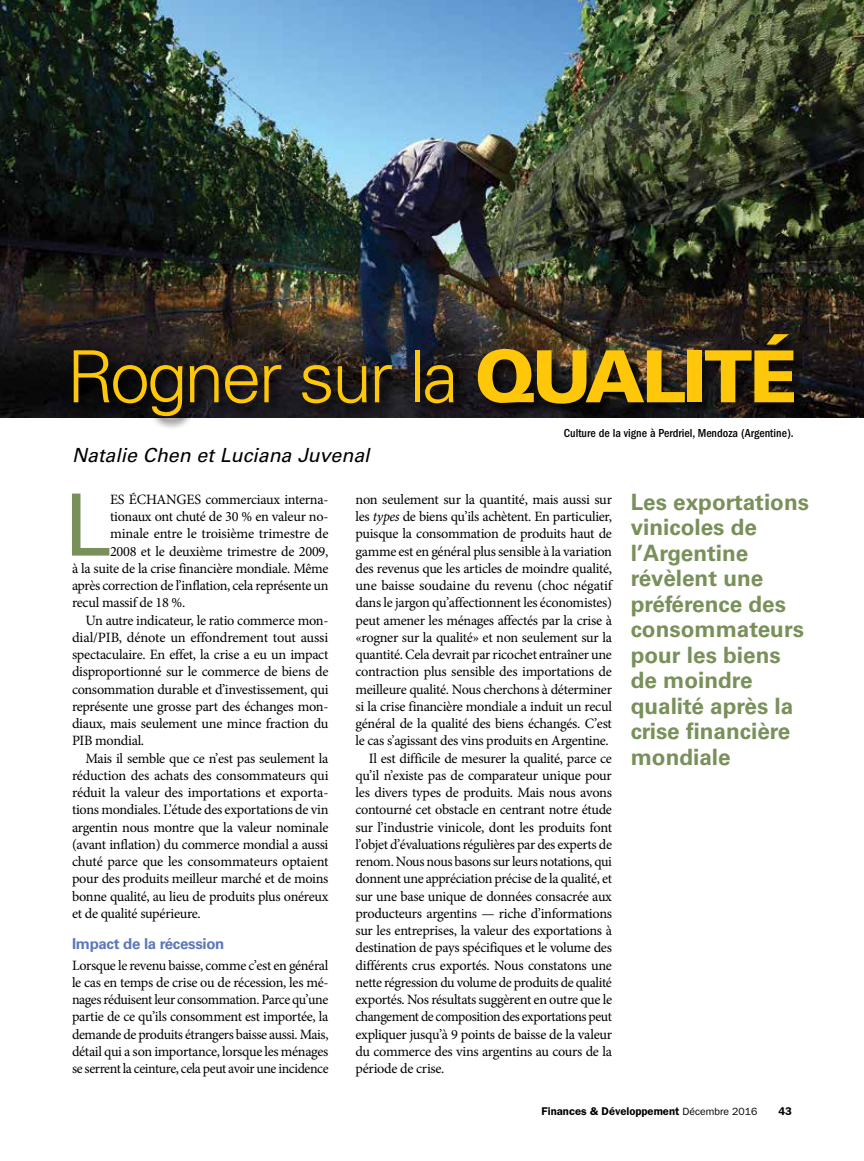
<style>
.page{position:relative;width:864px;height:1161px;background:#fff}
.page>*{position:absolute;margin:0;border:0;box-sizing:border-box;transform-origin:0 0}
.t1{font:85.95px "Univers LT Std";color:#79905a}
.t2{font:300 72px "Univers LT Std";letter-spacing:-.04em;color:#ffc709}
.t3{font:700 22.5px/25.5px "Univers LT Std";color:#79905a}
.t4{font:italic 19.5px "Univers LT Std";color:#000}
.t5{font:700 15px "Univers LT Std";letter-spacing:-.02em;color:#5c78bb}
.t6{font:14.25px/17.2px "Minion Pro";letter-spacing:-.02em;color:#000;text-align:justify}
.t7{font:500 condensed 12px "ITC Franklin Gothic Std";color:#000}
.t8{font:600 11.25px "ITC Franklin Gothic Std";color:#000}
.s1{font-weight:900}
.s2{font-style:italic}
.s3{font-weight:400;font-size:10.5px}
</style>
<div class="page">
<img style="left:0;top:0;width:864px;height:417px">
<div style="left:72px;top:332px;width:736px;height:98px;background:#000;opacity:.75"></div>
<h2 class="t2" style="left:66px;top:333px;width:733px">Rogner sur la <span class="s1">QUALITÉ</span></h2>
<p class="t7" style="left:564px;top:427px;width:231px">Culture de la vigne à Perdriel, Mendoza (Argentine).</p>
<h3 class="t4" style="left:72px;top:444px;width:299px">Natalie Chen et Luciana Juvenal</h3>
<h1 class="t1" style="left:64px;top:474px;width:49px">L</h1>
<p class="t6" style="left:110px;top:491px;width:220px">ES ÉCHANGES commerciaux interna-</p>
<p class="t6" style="left:110px;top:508px;width:220px">tionaux ont chuté de 30 % en valeur no-</p>
<p class="t6" style="left:110px;top:525px;width:220px">minale entre le troisième trimestre de</p>
<p class="t6" style="left:110px;top:543px;width:220px">2008 et le deuxième trimestre de 2009,</p>
<p class="t6" style="left:72px;top:560px;width:258px">à la suite de la crise financière mondiale. Même</p>
<p class="t6" style="left:72px;top:577px;width:258px">après correction de l’inflation, cela représente un</p>
<p class="t6" style="left:72px;top:594px;width:115px">recul massif de 18 %.</p>
<p class="t6" style="left:85px;top:612px;width:244px">Un autre indicateur, le ratio commerce mon-</p>
<p class="t6" style="left:72px;top:629px;width:258px">dial/PIB, dénote un effondrement tout aussi</p>
<p class="t6" style="left:72px;top:646px;width:258px">spectaculaire. En effet, la crise a eu un impact</p>
<p class="t6" style="left:72px;top:663px;width:258px">disproportionné sur le commerce de biens de</p>
<p class="t6" style="left:72px;top:681px;width:258px">consommation durable et d’investissement, qui</p>
<p class="t6" style="left:72px;top:698px;width:258px">représente une grosse part des échanges mon-</p>
<p class="t6" style="left:72px;top:715px;width:258px">diaux, mais seulement une mince fraction du</p>
<p class="t6" style="left:72px;top:732px;width:74px">PIB mondial.</p>
<p class="t6" style="left:85px;top:750px;width:245px">Mais il semble que ce n’est pas seulement la</p>
<p class="t6" style="left:72px;top:767px;width:258px">réduction des achats des consommateurs qui</p>
<p class="t6" style="left:72px;top:784px;width:258px">réduit la valeur des importations et exporta-</p>
<p class="t6" style="left:72px;top:801px;width:258px">tions mondiales. L’étude des exportations de vin</p>
<p class="t6" style="left:72px;top:819px;width:258px">argentin nous montre que la valeur nominale</p>
<p class="t6" style="left:72px;top:836px;width:258px">(avant inflation) du commerce mondial a aussi</p>
<p class="t6" style="left:72px;top:853px;width:258px">chuté parce que les consommateurs optaient</p>
<p class="t6" style="left:72px;top:870px;width:258px">pour des produits meilleur marché et de moins</p>
<p class="t6" style="left:72px;top:888px;width:258px">bonne qualité, au lieu de produits plus onéreux</p>
<p class="t6" style="left:72px;top:905px;width:130px">et de qualité supérieure.</p>
<p class="t5" style="left:72px;top:935px;width:154px">Impact de la récession</p>
<p class="t6" style="left:72px;top:957px;width:258px">Lorsque le revenu baisse, comme c’est en général le cas en temps de crise ou de récession, les mé&shy;nages réduisent leur consommation. Parce qu’une partie de ce qu’ils consomment est importée, la demande de produits étrangers baisse aussi. Mais, détail qui a son importance, lorsque les ménages se serrent la ceinture, cela peut avoir une incidence</p>
<p class="t6" style="left:356px;top:491px;width:258px">non seulement sur la quantité, mais aussi sur</p>
<p class="t6" style="left:356px;top:508px;width:258px">les <span class="s2">types</span> de biens qu’ils achètent. En particulier,</p>
<p class="t6" style="left:356px;top:525px;width:258px">puisque la consommation de produits haut de</p>
<p class="t6" style="left:356px;top:543px;width:258px">gamme est en général plus sensible à la variation</p>
<p class="t6" style="left:356px;top:560px;width:258px">des revenus que les articles de moindre qualité,</p>
<p class="t6" style="left:356px;top:577px;width:258px">une baisse soudaine du revenu (choc négatif</p>
<p class="t6" style="left:356px;top:594px;width:258px">dans le jargon qu’affectionnent les économistes)</p>
<p class="t6" style="left:356px;top:612px;width:258px">peut amener les ménages affectés par la crise à</p>
<p class="t6" style="left:356px;top:629px;width:258px">«rogner sur la qualité» et non seulement sur la</p>
<p class="t6" style="left:356px;top:646px;width:258px">quantité. Cela devrait par ricochet entraîner une</p>
<p class="t6" style="left:356px;top:663px;width:258px">contraction plus sensible des importations de</p>
<p class="t6" style="left:356px;top:681px;width:258px">meilleure qualité. Nous cherchons à déterminer</p>
<p class="t6" style="left:356px;top:698px;width:258px">si la crise financière mondiale a induit un recul</p>
<p class="t6" style="left:356px;top:715px;width:258px">général de la qualité des biens échangés. C’est</p>
<p class="t6" style="left:356px;top:732px;width:255px">le cas s’agissant des vins produits en Argentine.</p>
<p class="t6" style="left:369px;top:750px;width:245px">Il est difficile de mesurer la qualité, parce ce</p>
<p class="t6" style="left:356px;top:767px;width:258px">qu’il n’existe pas de comparateur unique pour</p>
<p class="t6" style="left:356px;top:784px;width:258px">les divers types de produits. Mais nous avons</p>
<p class="t6" style="left:356px;top:801px;width:258px">contourné cet obstacle en centrant notre étude</p>
<p class="t6" style="left:356px;top:819px;width:258px">sur l’industrie vinicole, dont les produits font</p>
<p class="t6" style="left:356px;top:836px;width:258px">l’objet d’évaluations régulières par des experts de</p>
<p class="t6" style="left:356px;top:853px;width:258px">renom. Nous nous basons sur leurs notations, qui</p>
<p class="t6" style="left:356px;top:870px;width:258px">donnent une appréciation précise de la qualité, et</p>
<p class="t6" style="left:356px;top:888px;width:258px">sur une base unique de données consacrée aux</p>
<p class="t6" style="left:356px;top:905px;width:258px">producteurs argentins — riche d’informations</p>
<p class="t6" style="left:356px;top:922px;width:258px">sur les entreprises, la valeur des exportations à</p>
<p class="t6" style="left:356px;top:939px;width:258px">destination de pays spécifiques et le volume des</p>
<p class="t6" style="left:356px;top:957px;width:258px">différents crus exportés. Nous constatons une</p>
<p class="t6" style="left:356px;top:974px;width:258px">nette régression du volume de produits de qualité</p>
<p class="t6" style="left:356px;top:991px;width:258px">exportés. Nos résultats suggèrent en outre que le</p>
<p class="t6" style="left:356px;top:1008px;width:258px">changement de composition des exportations peut</p>
<p class="t6" style="left:356px;top:1026px;width:258px">expliquer jusqu’à 9 points de baisse de la valeur</p>
<p class="t6" style="left:356px;top:1043px;width:258px">du commerce des vins argentins au cours de la</p>
<p class="t6" style="left:356px;top:1060px;width:91px">période de crise.</p>
<h3 class="t3" style="left:631px;top:489px;width:180px">Les exportations vinicoles de l’Argentine révèlent une préférence des consommateurs pour les biens de moindre qualité après la crise financière mondiale</h3>
<p class="t8" style="left:542px;top:1104px;width:217px">Finances &amp; Développement <span class="s3">Décembre 2016</span></p>
<p class="t8" style="left:779px;top:1104px;width:15px">43</p>
</div>
